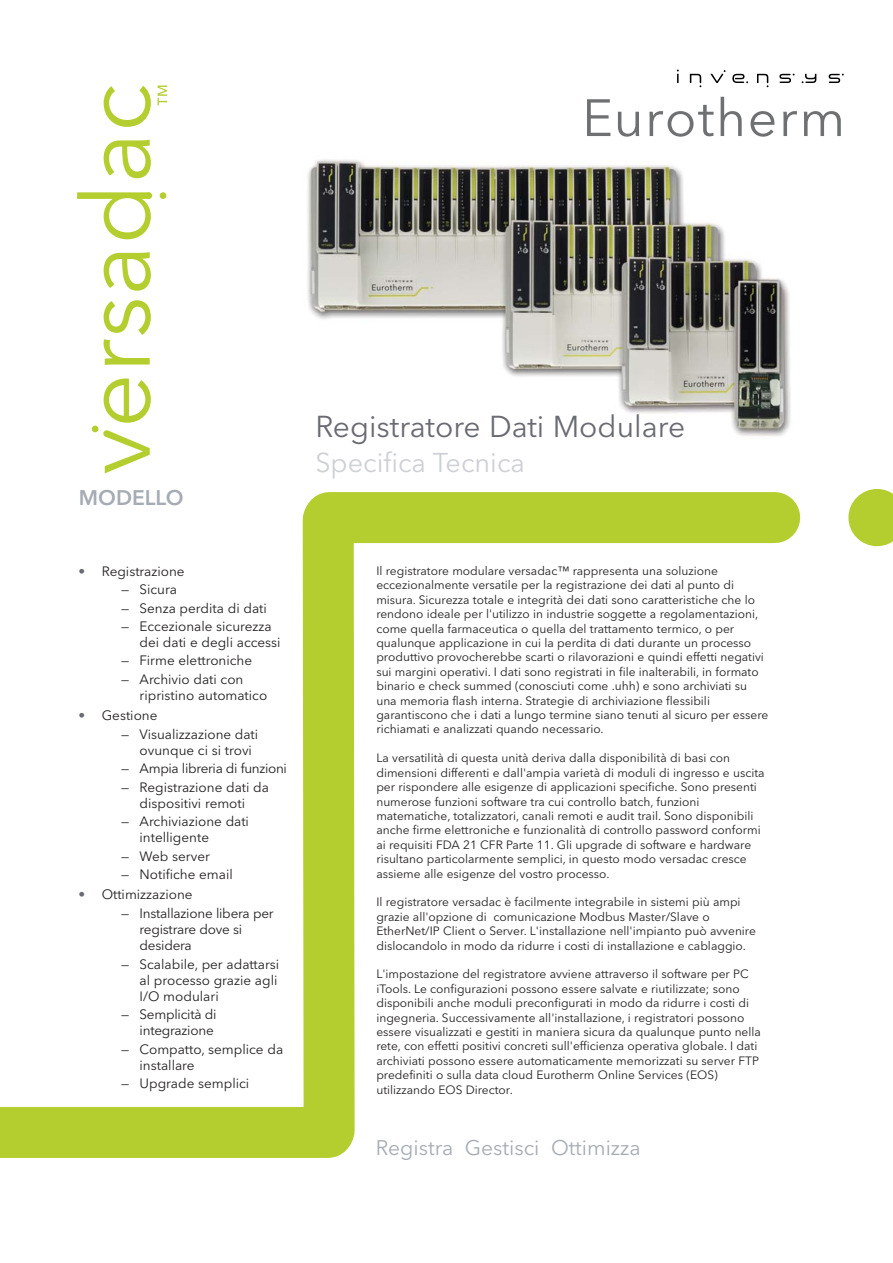
<style>
.page{position:relative;width:893px;height:1263px;background:#fff}
.page>*{position:absolute;margin:0;border:0;box-sizing:border-box;transform-origin:0 0}
.t1{font:30px "Avenir Next LT Pro";color:#696b73}
.t2{font:27px "Avenir Next LT Pro";color:#cdd0d4}
.t3{font:21px "Avenir Next LT Pro";color:#a6acb4}
.t4{font:600 21px "Avenir Next LT Pro";color:#a6acb4}
.t5{font:13.5px/16.2px "Avenir Next LT Pro";color:#231f20}
.t6{font:13.5px/16.2px "Avenir Next LT Pro";letter-spacing:-.02em;color:#231f20}
.t7{font:13.5px "Avenir Next LT Pro";letter-spacing:-.025em;color:#231f20}
.t8{font:12px/14.4px "Avenir Next LT Pro";color:#231f20}
.s1{color:#696b73}
</style>
<div class="page">
<img style="left:307px;top:159px;width:484px;height:277px">
<div style="left:1px;top:1107px;width:276px;height:51px;background:#b5ce2f"></div>
<svg style="left:848px;top:489px;width:45px;height:57px;background:#c1d651"></svg>
<div style="left:329px;top:492px;width:446px;height:51px;background:#b5ce2f"></div>
<svg style="left:277px;top:492px;width:103px;height:666px"></svg>
<svg style="left:587px;top:99px;width:23px;height:37px"></svg>
<svg style="left:618px;top:112px;width:21px;height:25px"></svg>
<svg style="left:649px;top:105px;width:64px;height:32px"></svg>
<svg style="left:721px;top:97px;width:21px;height:39px"></svg>
<svg style="left:750px;top:111px;width:24px;height:26px"></svg>
<svg style="left:783px;top:111px;width:14px;height:25px"></svg>
<svg style="left:804px;top:111px;width:37px;height:25px"></svg>
<svg style="left:802px;top:74px;width:14px;height:9px"></svg>
<svg style="left:779px;top:74px;width:16px;height:9px"></svg>
<svg style="left:757px;top:74px;width:11px;height:13px"></svg>
<svg style="left:690px;top:74px;width:11px;height:13px"></svg>
<svg style="left:677px;top:70px;width:2px;height:13px"></svg>
<svg style="left:732px;top:74px;width:16px;height:9px"></svg>
<svg style="left:710px;top:70px;width:16px;height:13px"></svg>
<svg style="left:829px;top:74px;width:15px;height:9px"></svg>
<div style="left:160px;top:192px;width:6px;height:7px;background:#b5ce2f;border-radius:50%"></div>
<svg style="left:104px;top:300px;width:47px;height:65px"></svg>
<svg style="left:104px;top:252px;width:47px;height:39px"></svg>
<svg style="left:77px;top:192px;width:74px;height:47px"></svg>
<svg style="left:104px;top:140px;width:47px;height:38px"></svg>
<svg style="left:104px;top:86px;width:47px;height:41px"></svg>
<svg style="left:158px;top:86px;width:9px;height:19px"></svg>
<svg style="left:91px;top:378px;width:60px;height:95px"></svg>
<p class="t4" style="left:79px;top:490px;width:106px">MODELLO</p>
<p class="t5" style="left:79px;top:564px;width:108px"><span class="s1">•</span> Registrazione</p>
<p class="t5" style="left:121px;top:583px;width:57px">— Sicura</p>
<p class="t5" style="left:121px;top:601px;width:147px">— Senza perdita di dati</p>
<p class="t5" style="left:140px;top:619px;width:142px;text-indent:-18px">— Eccezionale sicurezza dei dati e degli accessi</p>
<p class="t5" style="left:121px;top:654px;width:133px">— Firme elettroniche</p>
<p class="t5" style="left:140px;top:672px;width:129px;text-indent:-18px">— Archivio dati con ripristino automatico</p>
<p class="t5" style="left:79px;top:709px;width:80px"><span class="s1">•</span> Gestione</p>
<p class="t5" style="left:140px;top:727px;width:120px;text-indent:-18px">— Visualizzazione dati ovunque ci si trovi</p>
<p class="t7" style="left:121px;top:763px;width:167px">— Ampia libreria di funzioni</p>
<p class="t5" style="left:121px;top:780px;width:149px;text-align:center">— Registrazione dati da dispositivi remoti</p>
<p class="t5" style="left:140px;top:814px;width:111px;text-indent:-18px">— Archiviazione dati intelligente</p>
<p class="t5" style="left:121px;top:849px;width:90px">— Web server</p>
<p class="t5" style="left:121px;top:867px;width:113px">— Notifiche email</p>
<p class="t5" style="left:79px;top:888px;width:116px"><span class="s1">•</span> Ottimizzazione</p>
<p class="t6" style="left:140px;top:906px;width:136px;text-indent:-18px">— Installazione libera per registrare dove si desidera</p>
<p class="t5" style="left:140px;top:957px;width:141px;text-indent:-18px">— Scalabile, per adattarsi al processo grazie agli<br>I/O modulari</p>
<p class="t6" style="left:121px;top:1008px;width:97px;text-align:right">— Semplicità di integrazione</p>
<p class="t5" style="left:140px;top:1042px;width:145px;text-indent:-18px">— Compatto, semplice da installare</p>
<p class="t5" style="left:121px;top:1077px;width:130px">— Upgrade semplici</p>
<p class="t1" style="left:315px;top:415px;width:371px">Registratore Dati Modulare</p>
<p class="t2" style="left:315px;top:451px;width:211px">Specifica Tecnica</p>
<p class="t8" style="left:376px;top:565px;width:393px">Il registratore modulare versadac™ rappresenta una soluzione eccezionalmente versatile per la registrazione dei dati al punto di misura. Sicurezza totale e integrità dei dati sono caratteristiche che lo rendono ideale per l'utilizzo in industrie soggette a regolamentazioni, come quella farmaceutica o quella del trattamento termico, o per qualunque applicazione in cui la perdita di dati durante un processo produttivo provocherebbe scarti o rilavorazioni e quindi effetti negativi sui margini operativi. I dati sono registrati in file inalterabili, in formato binario e check summed (conosciuti come .uhh) e sono archiviati su una memoria flash interna. Strategie di archiviazione flessibili garantiscono che i dati a lungo termine siano tenuti al sicuro per essere richiamati e analizzati quando necessario.</p>
<p class="t8" style="left:376px;top:752px;width:390px">La versatilità di questa unità deriva dalla disponibilità di basi con dimensioni differenti e dall'ampia varietà di moduli di ingresso e uscita per rispondere alle esigenze di applicazioni specifiche. Sono presenti numerose funzioni software tra cui controllo batch, funzioni matematiche, totalizzatori, canali remoti e audit trail. Sono disponibili anche firme elettroniche e funzionalità di controllo password conformi ai requisiti FDA 21 CFR Parte 11. Gli upgrade di software e hardware risultano particolarmente semplici, in questo modo versadac cresce assieme alle esigenze del vostro processo.</p>
<p class="t8" style="left:376px;top:896px;width:381px">Il registratore versadac è facilmente integrabile in sistemi più ampi grazie all'opzione di comunicazione Modbus Master/Slave o EtherNet/IP Client o Server. L'installazione nell'impianto può avvenire dislocandolo in modo da ridurre i costi di installazione e cablaggio.</p>
<p class="t8" style="left:376px;top:968px;width:386px">L'impostazione del registratore avviene attraverso il software per PC iTools. Le configurazioni possono essere salvate e riutilizzate; sono disponibili anche moduli preconfigurati in modo da ridurre i costi di ingegneria. Successivamente all'installazione, i registratori possono essere visualizzati e gestiti in maniera sicura da qualunque punto nella rete, con effetti positivi concreti sull'efficienza operativa globale. I dati archiviati possono essere automaticamente memorizzati su server FTP predefiniti o sulla data cloud Eurotherm Online Services (EOS) utilizzando EOS Director.</p>
<p class="t3" style="left:376px;top:1138px;width:266px">Registra Gestisci Ottimizza</p>
</div>
